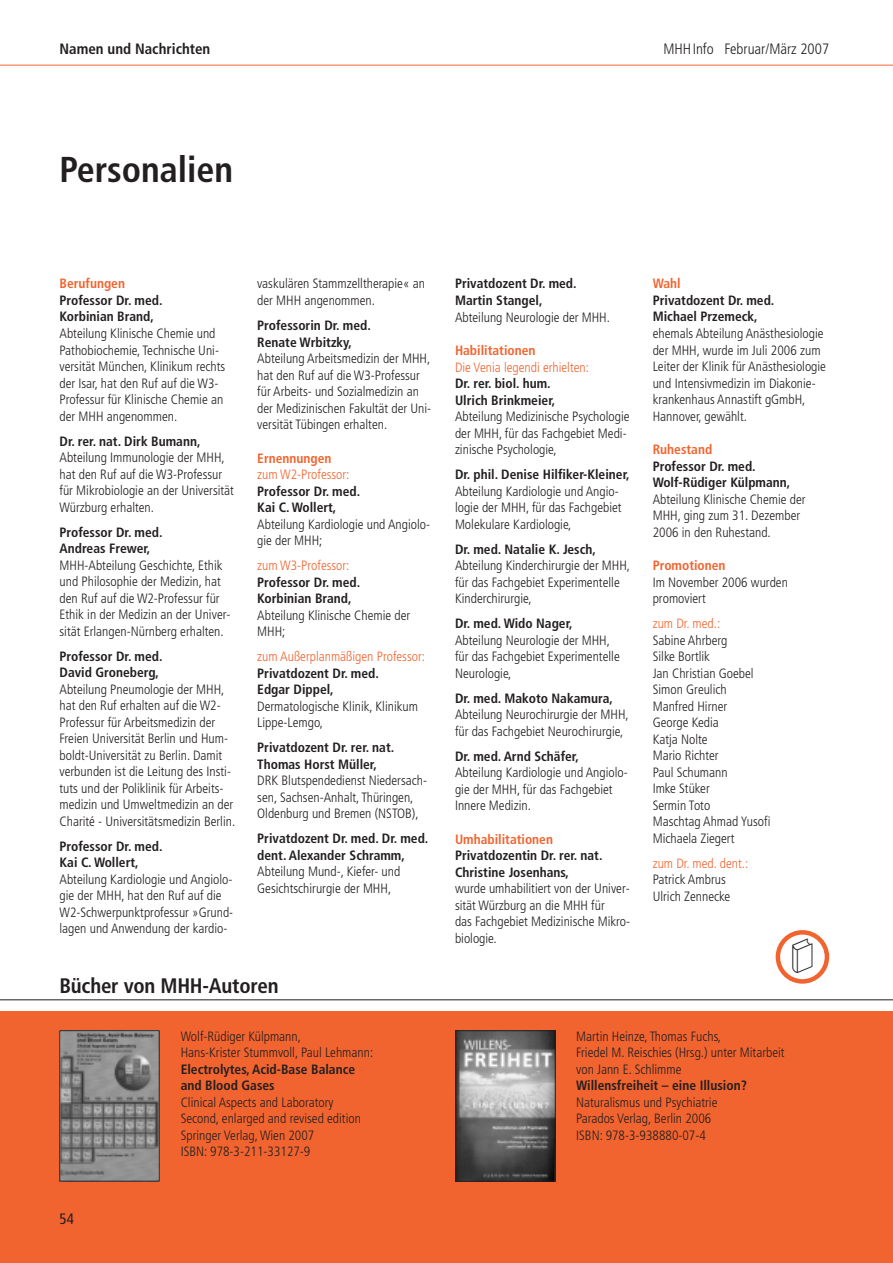
<style>
.page{position:relative;width:893px;height:1263px;background:#fff}
.page>*{position:absolute;margin:0;border:0;box-sizing:border-box;transform-origin:0 0}
.t1{font:700 condensed 36px "Frutiger LT Std";color:#231f20}
.t2{font:700 condensed 21px "Frutiger LT Std";letter-spacing:-.01em;color:#231f20}
.t3{font:300 condensed 15px "Frutiger LT Std";color:#231f20}
.t4{font:700 condensed 15px "Frutiger LT Std";color:#231f20}
.t5{font:condensed 15px "Frutiger";color:#231f20}
.t6{font:300 condensed 13.5px/16.5px "Frutiger LT Std";color:#231f20}
.t7{font:700 condensed 13.5px/16.5px "Frutiger LT Std";color:#231f20}
.t8{font:300 condensed 13.5px "Frutiger LT Std";color:#f2642f}
.t9{font:700 condensed 13.5px "Frutiger LT Std";color:#f2642f}
</style>
<div class="page">
<div style="left:0;top:1011px;width:892px;height:252px;background:#f2642f"></div>
<hr style="left:0;top:999px;width:892px;height:1px;background:#231f20">
<img style="left:62px;top:1032px;width:95px;height:147px">
<div style="left:60px;top:1030px;width:99px;height:151px;border:1px solid #231f20"></div>
<img style="left:458px;top:1032px;width:95px;height:147px">
<div style="left:456px;top:1030px;width:99px;height:151px;border:1px solid #231f20"></div>
<hr style="left:0;top:65px;width:892px;height:1px;background:#f2642f">
<svg style="left:776px;top:930px;width:53px;height:54px"></svg>
<p class="t4" style="left:60px;top:43px;width:152px">Namen und Nachrichten</p>
<p class="t3" style="left:663px;top:43px;width:167px">MHHInfo Februar/März 2007</p>
<h1 class="t1" style="left:60px;top:155px;width:175px">Personalien</h1>
<p class="t9" style="left:60px;top:278px;width:67px">Berufungen</p>
<p class="t7" style="left:60px;top:293px;width:105px">Professor Dr. med.<br>Korbinian Brand,</p>
<p class="t6" style="left:60px;top:326px;width:167px">Abteilung Klinische Chemie und<br>Pathobiochemie, Technische Uni&shy;versität München, Klinikum rechts der Isar, hat den Ruf auf die W3-<br>Professur für Klinische Chemie an der MHH angenommen.</p>
<p class="t7" style="left:60px;top:434px;width:143px">Dr. rer. nat. Dirk Bumann,</p>
<p class="t6" style="left:60px;top:450px;width:176px">Abteilung Immunologie der MHH, hat den Ruf auf die W3-Professur für Mikrobiologie an der Universität<br>Würzburg erhalten.</p>
<p class="t7" style="left:60px;top:525px;width:105px">Professor Dr. med.<br>Andreas Frewer,</p>
<p class="t6" style="left:60px;top:558px;width:172px">MHH-Abteilung Geschichte, Ethik und Philosophie der Medizin, hat den Ruf auf die W2-Professur für Ethik in der Medizin an der Univer&shy;sität Erlangen-Nürnberg erhalten.</p>
<p class="t7" style="left:60px;top:649px;width:105px">Professor Dr. med.<br>David Groneberg,</p>
<p class="t6" style="left:60px;top:682px;width:177px">Abteilung Pneumologie der MHH, hat den Ruf erhalten auf die W2- Professur für Arbeitsmedizin der Freien Universität Berlin und Hum&shy;boldt-Universität zu Berlin. Damit verbunden ist die Leitung des Insti&shy;tuts und der Poliklinik für Arbeits&shy;medizin und Umweltmedizin an der Charité - Universitätsmedizin Berlin.</p>
<p class="t7" style="left:60px;top:839px;width:105px">Professor Dr. med.<br>Kai C. Wollert,</p>
<p class="t6" style="left:60px;top:872px;width:175px">Abteilung Kardiologie und Angiolo&shy;gie der MHH, hat den Ruf auf die W2-Schwerpunktprofessur »Grund&shy;lagen und Anwendung der kardio-</p>
<p class="t6" style="left:257px;top:277px;width:169px">vaskulären Stammzelltherapie« an der MHH angenommen.</p>
<p class="t7" style="left:257px;top:318px;width:115px">Professorin Dr. med.<br>Renate Wrbitzky,</p>
<p class="t6" style="left:257px;top:351px;width:175px">Abteilung Arbeitsmedizin der MHH, hat den Ruf auf die W3-Professur für Arbeits- und Sozialmedizin an der Medizinischen Fakultät der Uni&shy;versität Tübingen erhalten.</p>
<p class="t9" style="left:257px;top:452px;width:76px">Ernennungen</p>
<p class="t8" style="left:257px;top:469px;width:94px">zum W2-Professor:</p>
<p class="t7" style="left:257px;top:484px;width:105px">Professor Dr. med.<br>Kai C. Wollert,</p>
<p class="t6" style="left:257px;top:517px;width:174px">Abteilung Kardiologie und Angiolo&shy;gie der MHH;</p>
<p class="t8" style="left:257px;top:560px;width:94px">zum W3-Professor:</p>
<p class="t7" style="left:257px;top:575px;width:105px">Professor Dr. med.<br>Korbinian Brand,</p>
<p class="t6" style="left:257px;top:608px;width:154px">Abteilung Klinische Chemie der<br>MHH;</p>
<p class="t8" style="left:257px;top:651px;width:169px">zum Außerplanmäßigen Professor:</p>
<p class="t7" style="left:257px;top:666px;width:123px">Privatdozent Dr. med.<br>Edgar Dippel,</p>
<p class="t6" style="left:257px;top:699px;width:162px">Dermatologische Klinik, Klinikum<br>Lippe-Lemgo,</p>
<p class="t7" style="left:257px;top:740px;width:138px">Privatdozent Dr. rer. nat.<br>Thomas Horst Müller,</p>
<p class="t6" style="left:257px;top:773px;width:171px">DRK Blutspendedienst Niedersach&shy;sen, Sachsen-Anhalt, Thüringen,<br>Oldenburg und Bremen (NSTOB),</p>
<p class="t7" style="left:257px;top:831px;width:173px">Privatdozent Dr. med. Dr. med. dent. Alexander Schramm,</p>
<p class="t6" style="left:257px;top:864px;width:145px">Abteilung Mund-, Kiefer- und<br>Gesichtschirurgie der MHH,</p>
<h2 class="t2" style="left:60px;top:977px;width:221px">Bücher von MHH-Autoren</h2>
<p class="t6" style="left:181px;top:1029px;width:194px">Wolf-Rüdiger Külpmann,<br>Hans-Krister Stummvoll, Paul Lehmann:</p>
<p class="t7" style="left:181px;top:1062px;width:176px">Electrolytes, Acid-Base Balance and Blood Gases</p>
<p class="t6" style="left:181px;top:1095px;width:182px">Clinical Aspects and Laboratory<br>Second, enlarged and revised edition<br>Springer Verlag, Wien 2007<br>ISBN: 978-3-211-33127-9</p>
<p class="t5" style="left:60px;top:1213px;width:16px">54</p>
<p class="t7" style="left:455px;top:277px;width:123px">Privatdozent Dr. med.<br>Martin Stangel,</p>
<p class="t6" style="left:455px;top:310px;width:156px">Abteilung Neurologie der MHH.</p>
<p class="t9" style="left:455px;top:345px;width:82px">Habilitationen</p>
<p class="t8" style="left:455px;top:361px;width:136px">Die Venia legendi erhielten:</p>
<p class="t7" style="left:455px;top:376px;width:102px">Dr. rer. biol. hum.<br>Ulrich Brinkmeier,</p>
<p class="t6" style="left:455px;top:409px;width:176px">Abteilung Medizinische Psychologie der MHH, für das Fachgebiet Medi&shy;zinische Psychologie,</p>
<p class="t7" style="left:455px;top:467px;width:176px">Dr. phil. Denise Hilfiker-Kleiner,</p>
<p class="t6" style="left:455px;top:484px;width:168px">Abteilung Kardiologie und Angio&shy;logie der MHH, für das Fachgebiet<br>Molekulare Kardiologie,</p>
<p class="t7" style="left:455px;top:542px;width:143px">Dr. med. Natalie K. Jesch,</p>
<p class="t6" style="left:455px;top:558px;width:177px">Abteilung Kinderchirurgie der MHH, für das Fachgebiet Experimentelle<br>Kinderchirurgie,</p>
<p class="t7" style="left:455px;top:616px;width:119px">Dr. med. Wido Nager,</p>
<p class="t6" style="left:455px;top:633px;width:166px">Abteilung Neurologie der MHH, für das Fachgebiet Experimentelle<br>Neurologie,</p>
<p class="t7" style="left:455px;top:691px;width:159px">Dr. med. Makoto Nakamura,</p>
<p class="t6" style="left:455px;top:707px;width:175px">Abteilung Neurochirurgie der MHH, für das Fachgebiet Neurochirurgie,</p>
<p class="t7" style="left:455px;top:749px;width:125px">Dr. med. Arnd Schäfer,</p>
<p class="t6" style="left:455px;top:765px;width:174px">Abteilung Kardiologie und Angiolo&shy;gie der MHH, für das Fachgebiet<br>Innere Medizin.</p>
<p class="t9" style="left:455px;top:833px;width:100px">Umhabilitationen</p>
<p class="t7" style="left:455px;top:848px;width:149px">Privatdozentin Dr. rer. nat.<br>Christine Josenhans,</p>
<p class="t6" style="left:455px;top:881px;width:177px">wurde umhabilitiert von der Univer&shy;sität Würzburg an die MHH für<br>das Fachgebiet Medizinische Mikro&shy;biologie.</p>
<p class="t9" style="left:653px;top:278px;width:29px">Wahl</p>
<p class="t7" style="left:653px;top:293px;width:123px">Privatdozent Dr. med.<br>Michael Przemeck,</p>
<p class="t6" style="left:653px;top:326px;width:175px">ehemals Abteilung Anästhesiologie der MHH, wurde im Juli 2006 zum<br>Leiter der Klinik für Anästhesiologie und Intensivmedizin im Diakonie&shy;krankenhaus Annastift gGmbH,<br>Hannover, gewählt.</p>
<p class="t9" style="left:653px;top:444px;width:61px">Ruhestand</p>
<p class="t7" style="left:653px;top:459px;width:139px">Professor Dr. med.<br>Wolf-Rüdiger Külpmann,</p>
<p class="t6" style="left:653px;top:492px;width:154px">Abteilung Klinische Chemie der<br>MHH, ging zum 31. Dezember<br>2006 in den Ruhestand.</p>
<p class="t9" style="left:653px;top:560px;width:74px">Promotionen</p>
<p class="t6" style="left:653px;top:575px;width:137px">Im November 2006 wurden promoviert</p>
<p class="t8" style="left:653px;top:618px;width:69px">zum Dr. med.:</p>
<p class="t6" style="left:653px;top:633px;width:119px">Sabine Ahrberg<br>Silke Bortlik<br>Jan Christian Goebel<br>Simon Greulich<br>Manfred Hirner<br>George Kedia<br>Katja Nolte<br>Mario Richter<br>Paul Schumann<br>Imke Stüker<br>Sermin Toto<br>Maschtag Ahmad Yusofi<br>Michaela Ziegert</p>
<p class="t8" style="left:653px;top:857px;width:97px">zum Dr. med. dent.:</p>
<p class="t6" style="left:653px;top:872px;width:79px">Patrick Ambrus<br>Ulrich Zennecke</p>
<p class="t6" style="left:576px;top:1029px;width:210px">Martin Heinze, Thomas Fuchs,<br>Friedel M. Reischies (Hrsg.) unter Mitarbeit von Jann E. Schlimme</p>
<p class="t7" style="left:576px;top:1078px;width:172px">Willensfreiheit – eine Illusion?</p>
<p class="t6" style="left:576px;top:1095px;width:143px">Naturalismus und Psychiatrie<br>Parados Verlag, Berlin 2006<br>ISBN: 978-3-938880-07-4</p>
</div>
